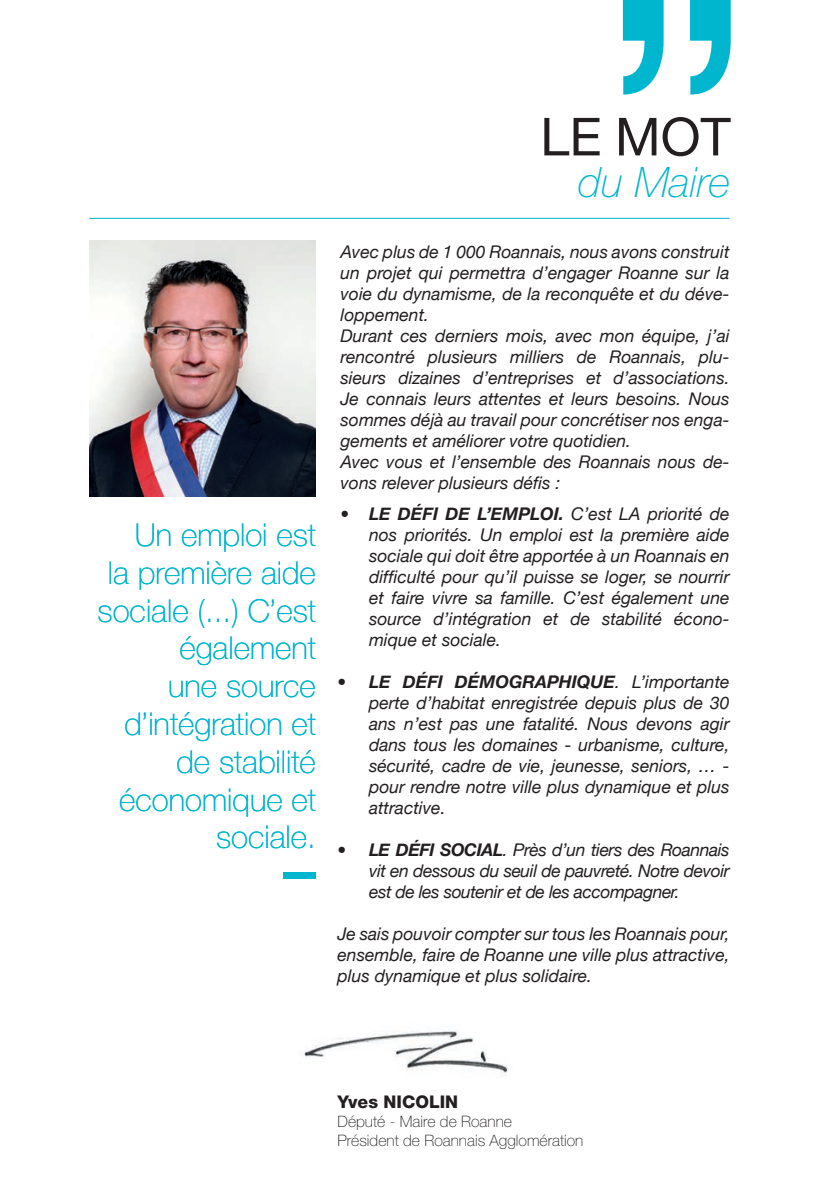
<style>
.page{position:relative;width:819px;height:1191px;background:#fff}
.page>*{position:absolute;margin:0;border:0;box-sizing:border-box;transform-origin:0 0}
.t1{font:52.5px "Helvetica Neue";color:#231f20}
.t2{font:italic 100 42px "Helvetica Neue";color:#00b6cf}
.t3{font:100 31.5px/37.8px "Helvetica Neue";color:#00b6cf;text-align:right}
.t4{font:italic 17.5px/21px "Helvetica Neue";color:#231f20;text-align:justify}
.t5{font:800 17.5px "Helvetica Neue";color:#231f20}
.t6{font:100 15.75px/18.9px "Helvetica Neue";color:#231f20}
.s1{font-weight:700}
</style>
<div class="page">
<img style="left:303px;top:1030px;width:205px;height:46px">
<svg style="left:623px;top:0;width:107px;height:95px"></svg>
<img style="left:89px;top:241px;width:227px;height:255px">
<div style="left:283px;top:872px;width:32px;height:6px;background:#00b6cf"></div>
<hr style="left:89px;top:218px;width:640px;height:1px;background:#00b6cf">
<h3 class="t3" style="left:98px;top:516px;width:220px">Un emploi est<br>la première aide sociale (...) C’est également<br>une source d’intégration et de stabilité économique et sociale.</h3>
<h1 class="t1" style="left:540px;top:105px;width:192px">LE MOT</h1>
<h2 class="t2" style="left:578px;top:158px;width:154px">du Maire</h2>
<p class="t4" style="left:340px;top:241px;width:390px;text-align:left">Avec plus de 1 000 Roannais, nous avons construit un projet qui permettra d’engager Roanne sur la voie du dynamisme, de la reconquête et du déve&shy;loppement.<br>Durant ces derniers mois, avec mon équipe, j’ai rencontré plusieurs milliers de Roannais, plu&shy;sieurs dizaines d’entreprises et d’associations.<br>Je connais leurs attentes et leurs besoins. Nous sommes déjà au travail pour concrétiser nos enga&shy;gements et améliorer votre quotidien.<br>Avec vous et l’ensemble des Roannais nous de&shy;vons relever plusieurs défis :</p>
<p class="t4" style="left:369px;top:503px;width:362px;text-indent:-28px"><span class="s1">• LE DÉFI DE L’EMPLOI.</span> C’est LA priorité de nos priorités. Un emploi est la première aide sociale qui doit être apportée à un Roannais en difficulté pour qu’il puisse se loger, se nourrir et faire vivre sa famille. C’est également une source d’intégration et de stabilité écono&shy;mique et sociale.</p>
<p class="t4" style="left:369px;top:671px;width:362px;text-indent:-31px"><span class="s1">• LE DÉFI DÉMOGRAPHIQUE</span>. L’importante perte d’habitat enregistrée depuis plus de 30 ans n’est pas une fatalité. Nous devons agir dans tous les domaines - urbanisme, culture, sécurité, cadre de vie, jeunesse, seniors, … - pour rendre notre ville plus dynamique et plus attractive.</p>
<p class="t4" style="left:369px;top:839px;width:362px;text-indent:-32px"><span class="s1">• LE DÉFI SOCIAL</span>. Près d’un tiers des Roannais vit en dessous du seuil de pauvreté. Notre devoir est de les soutenir et de les accompagner.</p>
<p class="t4" style="left:337px;top:923px;width:393px">Je sais pouvoir compter sur tous les Roannais pour, ensemble, faire de Roanne une ville plus attractive, plus dynamique et plus solidaire.</p>
<p class="t5" style="left:337px;top:1091px;width:122px">Yves NICOLIN</p>
<p class="t6" style="left:337px;top:1111px;width:247px">Député - Maire de Roanne<br>Président de Roannais Agglomération</p>
</div>
